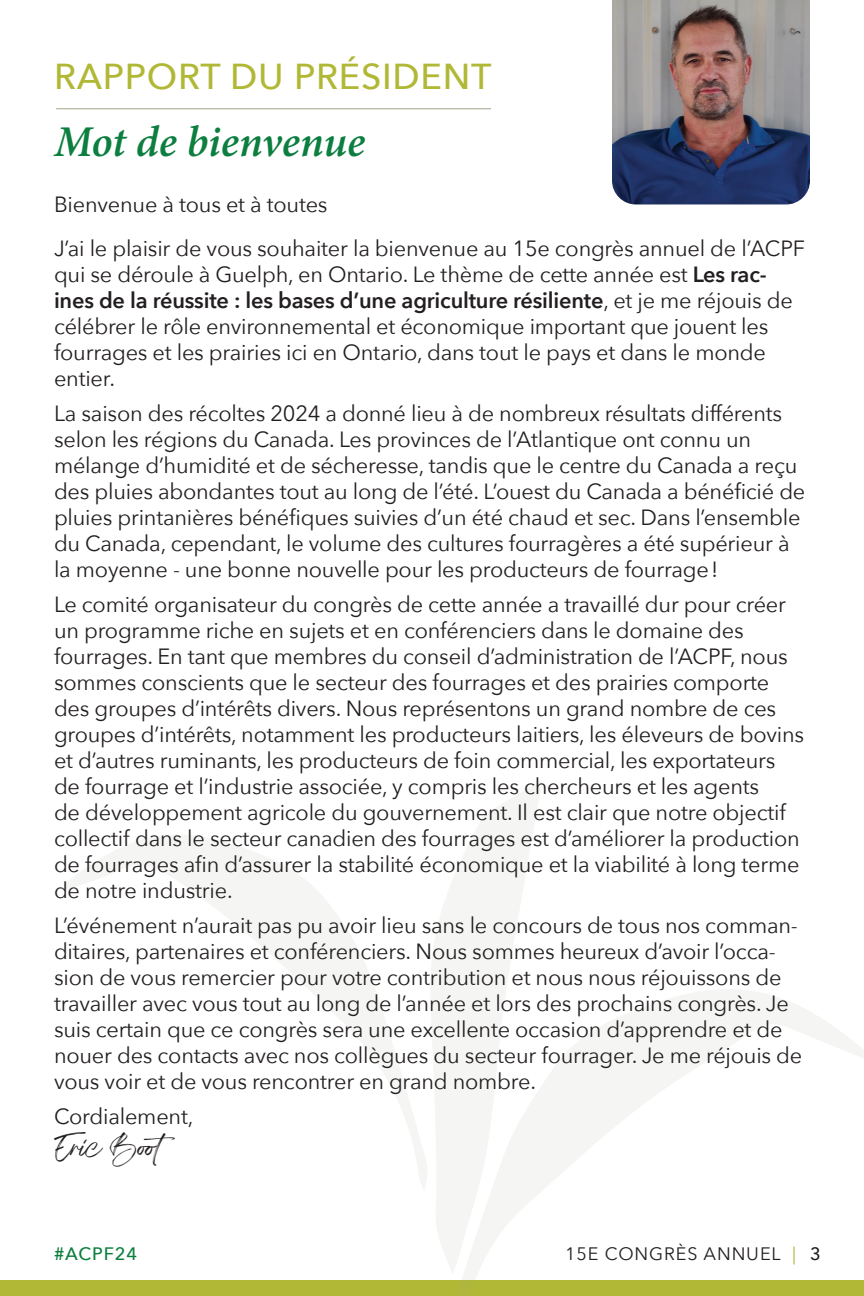
<style>
.page{position:relative;width:864px;height:1296px;background:#fff}
.page>*{position:absolute;margin:0;border:0;box-sizing:border-box;transform-origin:0 0}
.t1{font:italic 600 44px "Minion Pro";color:#0c7e3f}
.t2{font:500 36px "Avenir Next";letter-spacing:.02em;color:#b0b836}
.t3{font:22px/26px "Avenir Next";letter-spacing:-.01em;color:#231f20}
.t4{font:22px "Breathing Personal Use";color:#231f20}
.t5{font:18px "Avenir Next";letter-spacing:.05em;color:#231f20}
.t6{font:500 18px "Avenir Next";letter-spacing:.05em;color:#0c7e3f}
.t7{font:500 18px "Avenir Next";color:#231f20}
.s1{font-weight:600}
.s2{color:#b0b836}
</style>
<div class="page">
<div style="left:0;top:1280px;width:864px;height:16px;background:#b0b836"></div>
<svg style="left:462px;top:990px;width:402px;height:290px"></svg>
<svg style="left:431px;top:781px;width:111px;height:494px;fill:#f5f6f4"></svg>
<svg style="left:63px;top:835px;width:364px;height:354px"></svg>
<img style="left:612px;top:0;width:198px;height:204px">
<hr style="left:56px;top:108px;width:435px;height:1px;background:#a3a28c">
<p class="t2" style="left:54px;top:45px;width:439px">RAPPORT DU PRÉSIDENT</p>
<p class="t1" style="left:54px;top:111px;width:313px">Mot de bienvenue</p>
<p class="t3" style="left:54px;top:190px;width:275px">Bienvenue à tous et à toutes</p>
<p class="t3" style="left:54px;top:234px;width:752px">J’ai le plaisir de vous souhaiter la bienvenue au 15e congrès annuel de l’ACPF qui se déroule à Guelph, en Ontario. Le thème de cette année est <span class="s1">Les rac&shy;ines de la réussite : les bases d’une agriculture résiliente</span>, et je me réjouis de célébrer le rôle environnemental et économique important que jouent les fourrages et les prairies ici en Ontario, dans tout le pays et dans le monde entier.</p>
<p class="t3" style="left:54px;top:399px;width:753px">La saison des récoltes 2024 a donné lieu à de nombreux résultats différents selon les régions du Canada. Les provinces de l’Atlantique ont connu un mélange d’humidité et de sécheresse, tandis que le centre du Canada a reçu des pluies abondantes tout au long de l’été. L’ouest du Canada a bénéficié de pluies printanières bénéfiques suivies d’un été chaud et sec. Dans l’ensemble du Canada, cependant, le volume des cultures fourragères a été supérieur à la moyenne - une bonne nouvelle pour les producteurs de fourrage!</p>
<p class="t3" style="left:54px;top:590px;width:752px">Le comité organisateur du congrès de cette année a travaillé dur pour créer un programme riche en sujets et en conférenciers dans le domaine des fourrages. En tant que membres du conseil d’administration de l’ACPF, nous sommes conscients que le secteur des fourrages et des prairies comporte des groupes d’intérêts divers. Nous représentons un grand nombre de ces groupes d’intérêts, notamment les producteurs laitiers, les éleveurs de bovins et d’autres ruminants, les producteurs de foin commercial, les exportateurs de fourrage et l’industrie associée, y compris les chercheurs et les agents<br>de développement agricole du gouvernement. Il est clair que notre objectif collectif dans le secteur canadien des fourrages est d’améliorer la production de fourrages afin d’assurer la stabilité économique et la viabilité à long terme de notre industrie.</p>
<p class="t3" style="left:54px;top:911px;width:750px">L’événement n’aurait pas pu avoir lieu sans le concours de tous nos comman&shy;ditaires, partenaires et conférenciers. Nous sommes heureux d’avoir l’occa&shy;sion de vous remercier pour votre contribution et nous nous réjouissons de travailler avec vous tout au long de l’année et lors des prochains congrès. Je suis certain que ce congrès sera une excellente occasion d’apprendre et de nouer des contacts avec nos collègues du secteur fourrager. Je me réjouis de vous voir et de vous rencontrer en grand nombre.</p>
<p class="t3" style="left:54px;top:1102px;width:141px">Cordialement,</p>
<p class="t4" style="left:54px;top:1141px;width:132px">Eric Boot</p>
<p class="t6" style="left:54px;top:1239px;width:85px">#ACPF24</p>
<p class="t5" style="left:565px;top:1239px;width:232px">15E CONGRÈS ANNUEL <span class="s2">|</span></p>
<p class="t7" style="left:810px;top:1239px;width:12px">3</p>
</div>
